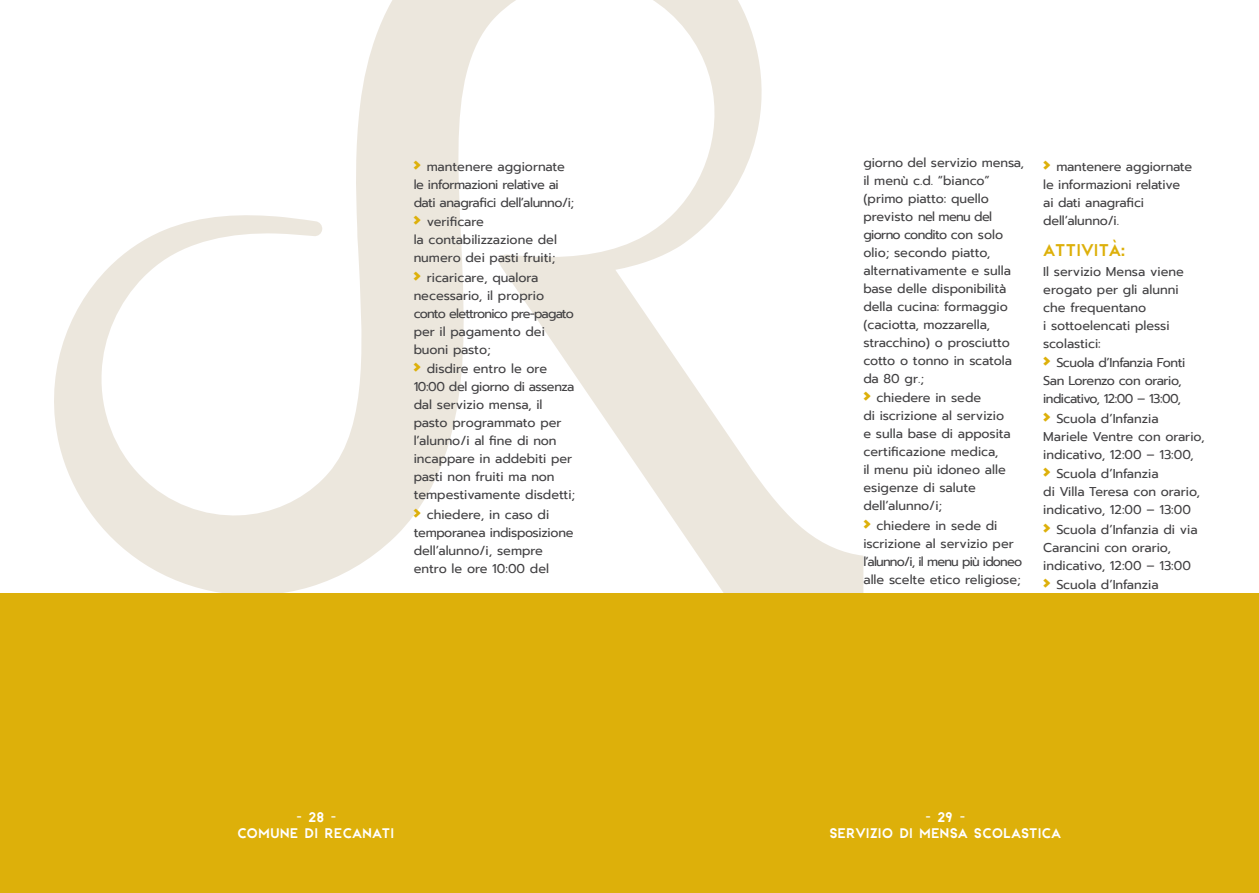
<style>
.page{position:relative;width:1259px;height:893px;background:#fff}
.page>*{position:absolute;margin:0;border:0;box-sizing:border-box;transform-origin:0 0}
.t1{font:16.5px "Ziamimi";color:#ddb00a}
.t2{font:13.5px/16.2px "Ziamimi";color:#fff;text-align:center}
.t3{font:12.75px/18px "Prompt";color:#414042}
.t4{font:12.75px/18px "Prompt";letter-spacing:-.03em;color:#414042}
.t5{font:12.75px/18px "Prompt";letter-spacing:-.035em;color:#414042}
.s1{font-weight:800;font-size:18px;color:#ddb00a}
</style>
<div class="page">
<svg style="left:54px;top:0;width:809px;height:593px"></svg>
<div style="left:0;top:593px;width:1259px;height:300px;background:#ddb00a"></div>
<p class="t4" style="left:414px;top:157px;width:162px"><span class="s1">›</span> mantenere aggiornate le informazioni relative ai dati anagrafici dell’alunno/i;</p>
<p class="t3" style="left:414px;top:213px;width:145px"><span class="s1">›</span> verificare<br>la contabilizzazione del numero dei pasti fruiti;</p>
<p class="t3" style="left:414px;top:268px;width:162px"><span class="s1">›</span> ricaricare, qualora necessario, il proprio conto elettronico pre-pagato per il pagamento dei buoni pasto;</p>
<p class="t3" style="left:414px;top:360px;width:163px"><span class="s1">›</span> disdire entro le ore<br>10:00 del giorno di assenza dal servizio mensa, il pasto programmato per l’alunno/i al fine di non incappare in addebiti per pasti non fruiti ma non tempestivamente disdetti;</p>
<p class="t3" style="left:414px;top:505px;width:161px"><span class="s1">›</span> chiedere, in caso di temporanea indisposizione dell’alunno/i, sempre entro le ore 10:00 del</p>
<p class="t3" style="left:863px;top:153px;width:162px">giorno del servizio mensa, il menù c.d. “bianco” (primo piatto: quello previsto nel menu del giorno condito con solo olio; secondo piatto, alternativamente e sulla base delle disponibilità della cucina: formaggio (caciotta, mozzarella, stracchino) o prosciutto cotto o tonno in scatola da 80 gr.;</p>
<p class="t3" style="left:863px;top:389px;width:149px"><span class="s1">›</span> chiedere in sede<br>di iscrizione al servizio e sulla base di apposita certificazione medica,<br>il menu più idoneo alle esigenze di salute dell’alunno/i;</p>
<p class="t3" style="left:863px;top:516px;width:160px"><span class="s1">›</span> chiedere in sede di iscrizione al servizio per l’alunno/i, il menu più idoneo alle scelte etico religiose;</p>
<p class="t3" style="left:1043px;top:157px;width:150px"><span class="s1">›</span> mantenere aggiornate le informazioni relative ai dati anagrafici dell’alunno/i.</p>
<p class="t1" style="left:1043px;top:240px;width:84px">ATTIVITÀ:</p>
<p class="t3" style="left:1043px;top:262px;width:142px">Il servizio Mensa viene erogato per gli alunni che frequentano<br>i sottoelencati plessi scolastici:</p>
<p class="t5" style="left:1043px;top:354px;width:144px"><span class="s1">›</span> Scuola d’Infanzia Fonti<br>San Lorenzo con orario, indicativo, 12:00 – 13:00,</p>
<p class="t3" style="left:1043px;top:409px;width:163px"><span class="s1">›</span> Scuola d’Infanzia<br>Mariele Ventre con orario, indicativo, 12:00 – 13:00,</p>
<p class="t3" style="left:1043px;top:465px;width:158px"><span class="s1">›</span> Scuola d’Infanzia<br>di Villa Teresa con orario, indicativo, 12:00 – 13:00</p>
<p class="t3" style="left:1043px;top:520px;width:156px"><span class="s1">›</span> Scuola d’Infanzia di via<br>Carancini con orario, indicativo, 12:00 – 13:00</p>
<p class="t3" style="left:1043px;top:576px;width:117px"><span class="s1">›</span> Scuola d’Infanzia</p>
<p class="t2" style="left:237px;top:809px;width:159px">- 28 -<br>COMUNE DI RECANATI</p>
<p class="t2" style="left:829px;top:809px;width:233px">- 29 -<br>SERVIZIO DI MENSA SCOLASTICA</p>
</div>
